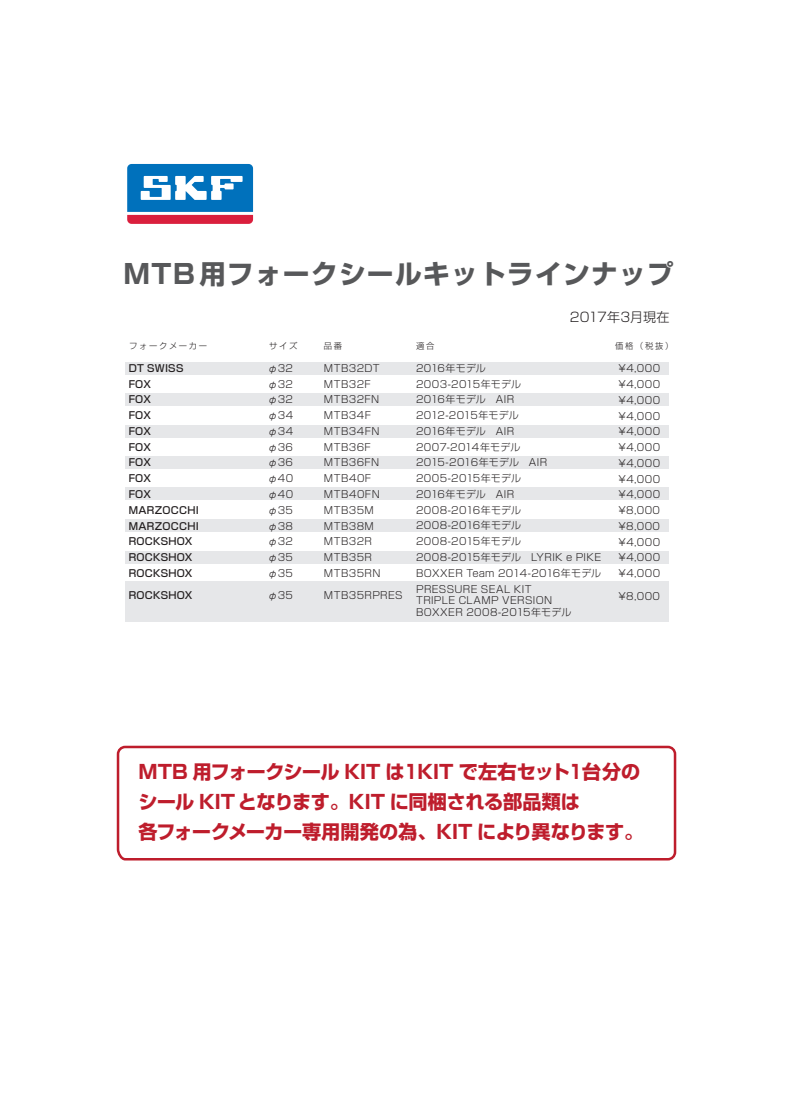
<style>
.page{position:relative;width:800px;height:1119px;background:#fff}
.page>*{position:absolute;margin:0;border:0;box-sizing:border-box;transform-origin:0 0}
.t1{font:700 26.7px "Shin Go";letter-spacing:.05em;color:#57585a}
.t2{font:700 19.2px/30.2px "Shin Go";letter-spacing:-.02em;color:#be1d2c}
.t3{font:300 13.05px "Shin Go";letter-spacing:-.01em;color:#231f20}
.t4{font:300 9.9px/15.8px "Shin Go";letter-spacing:.03em;color:#231f20}
.t5{font:500 9.9px/15.8px "Shin Go";letter-spacing:.02em;color:#231f20}
.t6{font:300 8.25px "Shin Go";letter-spacing:.2em;color:#231f20}
</style>
<div class="page">
<svg style="left:116px;top:745px;width:561px;height:116px"></svg>
<svg style="left:127px;top:164px;width:126px;height:60px"></svg>
<div style="left:125px;top:362px;width:543px;height:12px;background:#e6e7e9"></div>
<div style="left:125px;top:393px;width:543px;height:13px;background:#e6e7e9"></div>
<div style="left:125px;top:424px;width:543px;height:13px;background:#e6e7e9"></div>
<div style="left:125px;top:456px;width:543px;height:12px;background:#e6e7e9"></div>
<div style="left:125px;top:487px;width:543px;height:13px;background:#e6e7e9"></div>
<div style="left:125px;top:518px;width:543px;height:13px;background:#e6e7e9"></div>
<div style="left:125px;top:551px;width:543px;height:12px;background:#e6e7e9"></div>
<div style="left:125px;top:581px;width:543px;height:41px;background:#e6e7e9"></div>
<h1 class="t1" style="left:124px;top:256px;width:551px">MTB用フォークシールキットラインナップ</h1>
<h3 class="t3" style="left:569px;top:309px;width:101px">2017年3月現在</h3>
<p class="t6" style="left:269px;top:341px;width:30px">サイズ</p>
<p class="t6" style="left:324px;top:341px;width:20px">品番</p>
<p class="t6" style="left:615px;top:341px;width:60px">価格（税抜）</p>
<p class="t4" style="left:618px;top:360px;width:43px;text-align:justify">¥4,000 ¥4,000 ¥4,000 ¥4,000 ¥4,000 ¥4,000 ¥4,000 ¥4,000 ¥4,000 ¥8,000 ¥8,000 ¥4,000 ¥4,000 ¥4,000</p>
<p class="t4" style="left:618px;top:587px;width:43px">¥8,000</p>
<p class="t6" style="left:129px;top:341px;width:79px">フォークメーカー</p>
<p class="t6" style="left:416px;top:341px;width:20px">適合</p>
<p class="t4" style="left:268px;top:360px;width:27px;text-align:justify">φ32 φ32 φ32 φ34 φ34 φ36 φ36 φ40 φ40 φ35 φ38 φ32 φ35 φ35</p>
<p class="t4" style="left:268px;top:587px;width:27px">φ35</p>
<p class="t4" style="left:416px;top:360px;width:187px">2016年モデル<br>2003-2015年モデル<br>2016年モデル　AIR<br>2012-2015年モデル<br>2016年モデル　AIR<br>2007-2014年モデル<br>2015-2016年モデル　AIR<br>2005-2015年モデル　<br>2016年モデル　AIR<br>2008-2016年モデル<br>2008-2016年モデル<br>2008-2015年モデル<br>2008-2015年モデル　LYRIK e PIKE<br>BOXXER Team 2014-2016年モデル<br>PRESSURE SEAL KIT　</p>
<p class="t4" style="left:416px;top:594px;width:157px;line-height:11.6px">TRIPLE CLAMP VERSION　<br>BOXXER 2008-2015年モデル</p>
<p class="t4" style="left:324px;top:360px;width:58px">MTB32DT<br>MTB32F<br>MTB32FN<br>MTB34F<br>MTB34FN<br>MTB36F<br>MTB36FN<br>MTB40F<br>MTB40FN<br>MTB35M<br>MTB38M<br>MTB32R<br>MTB35R<br>MTB35RN</p>
<p class="t4" style="left:324px;top:587px;width:80px">MTB35RPRES</p>
<p class="t5" style="left:129px;top:360px;width:72px">DT SWISS<br>FOX<br>FOX<br>FOX<br>FOX<br>FOX<br>FOX<br>FOX<br>FOX<br>MARZOCCHI<br>MARZOCCHI<br>ROCKSHOX<br>ROCKSHOX<br>ROCKSHOX</p>
<p class="t5" style="left:129px;top:587px;width:65px">ROCKSHOX</p>
<h2 class="t2" style="left:138px;top:755px;width:506px">MTB 用フォークシール KIT は１KIT で左右セット１台分のシール KITとなります。KIT に同梱される部品類は<br>各フォークメーカー専用開発の為、KIT により異なります。</h2>
</div>
